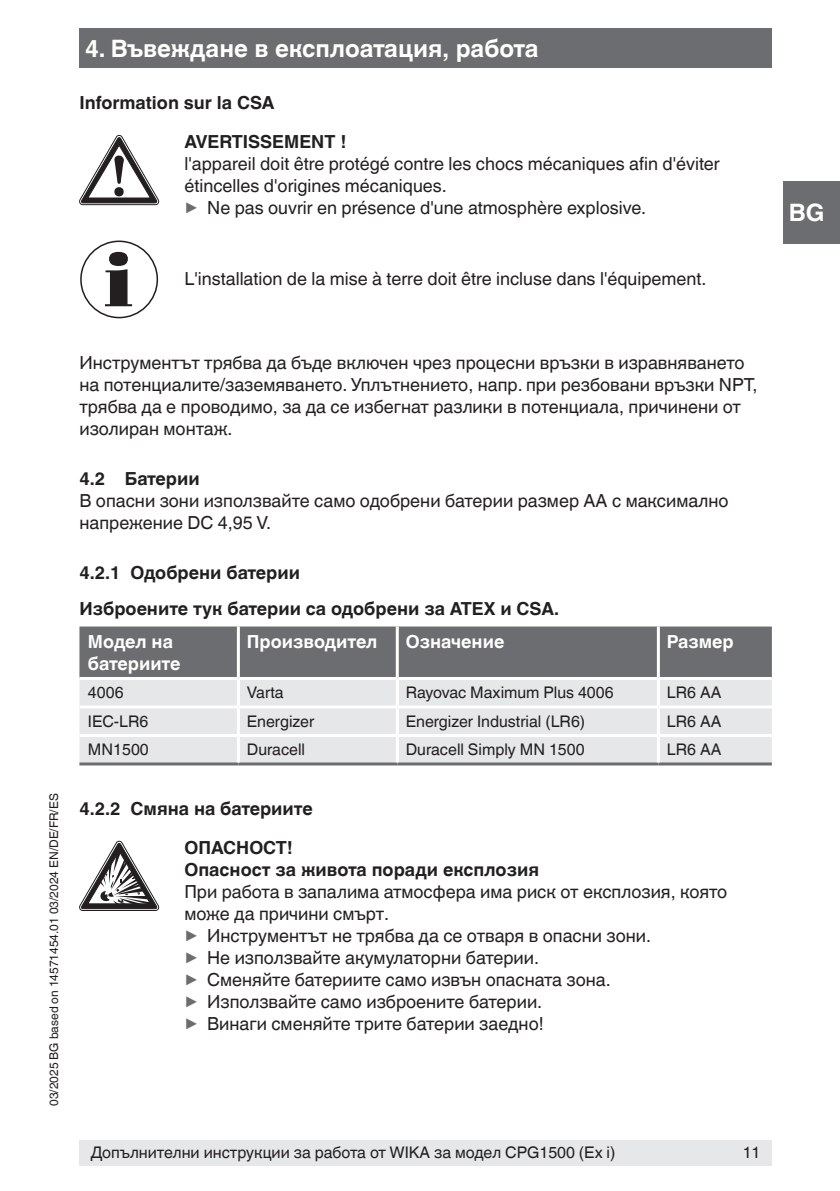
<style>
.page{position:relative;width:840px;height:1191px;background:#fff}
.page>*{position:absolute;margin:0;border:0;box-sizing:border-box;transform-origin:0 0}
.t1{font:700 24px "Helvetica World";color:#fff}
.t2{font:18px/22px "Helvetica World";color:#231f20}
.t3{font:700 18px/38.4px "Helvetica World";color:#231f20}
.t4{font:700 18px/22px "Helvetica World";color:#fff}
.t5{font:16px "Helvetica World";color:#231f20}
.t6{font:12px "Helvetica World";color:#231f20}
.s1{font-size:17.8px;color:#6c6d70}
</style>
<div class="page">
<div style="left:79px;top:1140px;width:692px;height:25px;background:#e6e7e9"></div>
<div style="left:79px;top:28px;width:692px;height:40px;background:#6c6d70"></div>
<div style="left:782px;top:181px;width:57px;height:63px;background:#6c6d70"></div>
<svg style="left:79px;top:135px;width:80px;height:70px"></svg>
<svg style="left:105px;top:252px;width:27px;height:54px"></svg>
<div style="left:80px;top:240px;width:78px;height:78px;border:2px solid #231f20;border-radius:50%"></div>
<div style="left:79px;top:626px;width:692px;height:51px;background:#6c6d70"></div>
<div style="left:79px;top:680px;width:692px;height:82px;background:#e6e7e9"></div>
<hr style="left:79px;top:762px;width:159px;height:3px;background:#6c6d70">
<hr style="left:238px;top:762px;width:159px;height:3px;background:#6c6d70">
<hr style="left:397px;top:762px;width:261px;height:3px;background:#6c6d70">
<hr style="left:658px;top:762px;width:113px;height:3px;background:#6c6d70">
<hr style="left:237px;top:626px;width:3px;height:51px;background:#fff">
<hr style="left:395px;top:626px;width:3px;height:51px;background:#fff">
<hr style="left:656px;top:626px;width:3px;height:51px;background:#fff">
<hr style="left:237px;top:680px;width:3px;height:25px;background:#fff">
<hr style="left:395px;top:680px;width:3px;height:25px;background:#fff">
<hr style="left:656px;top:680px;width:3px;height:25px;background:#fff">
<hr style="left:79px;top:705px;width:159px;height:3px;background:#fff">
<hr style="left:238px;top:705px;width:159px;height:3px;background:#fff">
<hr style="left:237px;top:708px;width:3px;height:26px;background:#fff">
<hr style="left:397px;top:705px;width:261px;height:3px;background:#fff">
<hr style="left:395px;top:708px;width:3px;height:26px;background:#fff">
<hr style="left:658px;top:705px;width:113px;height:3px;background:#fff">
<hr style="left:656px;top:708px;width:3px;height:26px;background:#fff">
<hr style="left:79px;top:734px;width:159px;height:3px;background:#fff">
<hr style="left:238px;top:734px;width:159px;height:3px;background:#fff">
<hr style="left:237px;top:737px;width:3px;height:25px;background:#fff">
<hr style="left:397px;top:734px;width:261px;height:3px;background:#fff">
<hr style="left:395px;top:737px;width:3px;height:25px;background:#fff">
<hr style="left:658px;top:734px;width:113px;height:3px;background:#fff">
<hr style="left:656px;top:737px;width:3px;height:25px;background:#fff">
<svg style="left:79px;top:841px;width:80px;height:69px"></svg>
<h1 class="t1" style="left:85px;top:34px;width:455px">4. Въвеждане в експлоатация, работа</h1>
<p class="t3" style="left:184px;top:84px;width:163px;text-indent:-105px">Information sur la CSA<br>AVERTISSEMENT !</p>
<p class="t2" style="left:184px;top:153px;width:536px">l'appareil doit être protégé contre les chocs mécaniques afin d'éviter étincelles d'origines mécaniques.<br><span class="s1">▶</span> Ne pas ouvrir en présence d'une atmosphère explosive.</p>
<p class="t2" style="left:184px;top:268px;width:523px">L'installation de la mise à terre doit être incluse dans l'équipement.</p>
<p class="t6" style="left:47px;top:1106px;width:314px;rotate:-90deg">03/2025 BG based on 14571454.01 03/2024 EN/DE/FR/ES</p>
<p class="t2" style="left:79px;top:352px;width:679px">Инструментът трябва да бъде включен чрез процесни връзки в изравняването на потенциалите/заземяването. Уплътнението, напр. при резбовани връзки NPТ, трябва да е проводимо, за да се избегнат разлики в потенциала, причинени от изолиран монтаж.</p>
<p class="t3" style="left:79px;top:460px;width:122px">4.2 Батерии</p>
<p class="t2" style="left:79px;top:490px;width:650px">В опасни зони използвайте само одобрени батерии размер AA с максимално напрежение DC 4,95 V.</p>
<p class="t3" style="left:79px;top:555px;width:481px;line-height:36px">4.2.1 Одобрени батерии<br>Изброените тук батерии са одобрени за ATEX и CSA.</p>
<p class="t4" style="left:88px;top:631px;width:94px">Модел на батериите</p>
<p class="t4" style="left:247px;top:631px;width:132px">Производител</p>
<p class="t4" style="left:405px;top:631px;width:100px">Означение</p>
<p class="t4" style="left:666px;top:631px;width:68px">Размер</p>
<p class="t5" style="left:88px;top:683px;width:37px">4006</p>
<p class="t5" style="left:247px;top:683px;width:38px">Varta</p>
<p class="t5" style="left:405px;top:683px;width:209px">Rayovac Maximum Plus 4006</p>
<p class="t5" style="left:666px;top:683px;width:56px">LR6 AA</p>
<p class="t5" style="left:88px;top:712px;width:62px">IEC-LR6</p>
<p class="t5" style="left:247px;top:712px;width:69px">Energizer</p>
<p class="t5" style="left:405px;top:712px;width:181px">Energizer Industrial (LR6)</p>
<p class="t5" style="left:666px;top:712px;width:56px">LR6 AA</p>
<p class="t5" style="left:88px;top:740px;width:62px">MN1500</p>
<p class="t5" style="left:247px;top:740px;width:60px">Duracell</p>
<p class="t5" style="left:405px;top:740px;width:180px">Duracell Simply MN 1500</p>
<p class="t5" style="left:666px;top:740px;width:56px">LR6 AA</p>
<p class="t3" style="left:184px;top:789px;width:130px;text-indent:-105px">4.2.2 Смяна на батериите<br>ОПАСНОСТ!</p>
<p class="t3" style="left:184px;top:850px;width:356px">Опасност за живота поради експлозия</p>
<p class="t2" style="left:184px;top:880px;width:544px">При работа в запалима атмосфера има риск от експлозия, която може да причини смърт.<br><span class="s1">▶</span> Инструментът не трябва да се отваря в опасни зони.<br><span class="s1">▶</span> Не използвайте акумулаторни батерии.<br><span class="s1">▶</span> Сменяйте батериите само извън опасната зона.<br><span class="s1">▶</span> Използвайте само изброените батерии.<br><span class="s1">▶</span> Винаги сменяйте трите батерии заедно!</p>
<p class="t5" style="left:91px;top:1143px;width:526px">Допълнителни инструкции за работа от WIKA за модел CPG1500 (Ex i)</p>
<p class="t5" style="left:742px;top:1143px;width:19px">11</p>
<h1 class="t1" style="left:788px;top:199px;width:37px">BG</h1>
</div>
